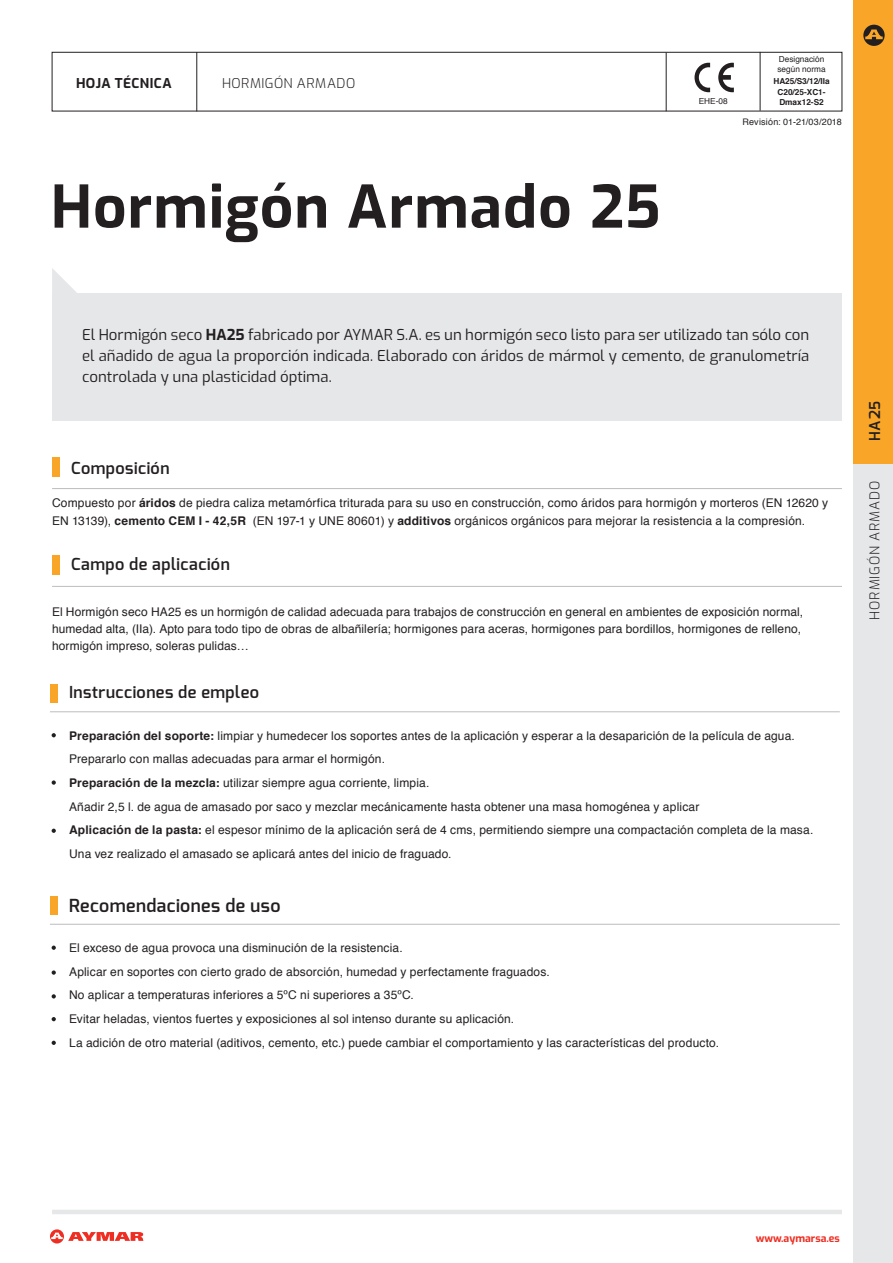
<style>
.page{position:relative;width:893px;height:1263px;background:#fff}
.page>*{position:absolute;margin:0;border:0;box-sizing:border-box;transform-origin:0 0}
.t1{font:700 58.5px "Exo";letter-spacing:.015em;color:#231f20}
.t2{font:600 18px "Exo";letter-spacing:.025em;color:#231f20}
.t3{font:600 16.5px "Exo";letter-spacing:.025em;color:#231f20}
.t4{font:15px/21px "Exo";color:#231f20;text-align:justify}
.t5{font:600 15px "Exo";color:#231f20}
.t6{font:300 13.5px "Exo";letter-spacing:.05em;color:#231f20}
.t7{font:700 13.5px "Exo";letter-spacing:.035em;color:#231f20}
.t8{font:12px/17.2px "Helvetica";letter-spacing:.01em;color:#231f20}
.t9{font:700 10.5px "Exo";color:#ee2e22}
.t10{font:9px "Helvetica";letter-spacing:.02em;color:#231f20}
.t11{font:700 8.25px/10.5px "Helvetica";color:#231f20}
.t12{font:8.25px "Helvetica";color:#231f20}
.s1{font-weight:700}
</style>
<div class="page">
<div style="left:52px;top:293px;width:790px;height:128px;background:#e6e7e9"></div>
<div style="left:52px;top:52px;width:790px;height:59px;border:1px solid #231f20"></div>
<svg style="left:52px;top:268px;width:25px;height:25px"></svg>
<hr style="left:52px;top:586px;width:790px;height:1px;background:#bcbdc0">
<hr style="left:52px;top:488px;width:790px;height:1px;background:#bcbdc0">
<hr style="left:50px;top:711px;width:790px;height:1px;background:#bcbdc0">
<div style="left:52px;top:555px;width:8px;height:19px;background:#f9a628"></div>
<div style="left:52px;top:457px;width:8px;height:20px;background:#f9a628"></div>
<div style="left:50px;top:684px;width:7px;height:18px;background:#f9a628"></div>
<svg style="left:50px;top:1229px;width:94px;height:14px"></svg>
<hr style="left:52px;top:1210px;width:790px;height:4px;background:#e6e7e9">
<svg style="left:52px;top:733px;width:4px;height:4px"></svg>
<svg style="left:52px;top:780px;width:4px;height:5px"></svg>
<svg style="left:52px;top:829px;width:4px;height:4px"></svg>
<svg style="left:694px;top:63px;width:16px;height:29px"></svg>
<svg style="left:718px;top:63px;width:16px;height:29px"></svg>
<hr style="left:760px;top:52px;width:1px;height:59px;background:#231f20">
<hr style="left:666px;top:52px;width:1px;height:59px;background:#231f20">
<hr style="left:197px;top:52px;width:1px;height:59px;background:#231f20">
<hr style="left:50px;top:924px;width:790px;height:1px;background:#bcbdc0">
<div style="left:50px;top:896px;width:7px;height:19px;background:#f9a628"></div>
<svg style="left:52px;top:945px;width:4px;height:5px"></svg>
<svg style="left:52px;top:970px;width:4px;height:5px"></svg>
<svg style="left:52px;top:994px;width:4px;height:4px"></svg>
<svg style="left:52px;top:1017px;width:4px;height:4px"></svg>
<svg style="left:52px;top:1041px;width:4px;height:4px"></svg>
<div style="left:854px;top:463px;width:39px;height:800px;background:#e6e7e9"></div>
<div style="left:854px;top:0;width:39px;height:463px;background:#f9a628"></div>
<svg style="left:863px;top:25px;width:22px;height:21px"></svg>
<p class="t7" style="left:76px;top:73px;width:97px">HOJA TÉCNICA</p>
<p class="t6" style="left:222px;top:73px;width:135px">HORMIGÓN ARMADO</p>
<p class="t1" style="left:51px;top:162px;width:611px">Hormigón Armado 25</p>
<p class="t12" style="left:699px;top:95px;width:30px">EHE-08</p>
<p class="t12" style="left:779px;top:52px;width:47px">Designación</p>
<p class="t12" style="left:777px;top:63px;width:50px">según norma</p>
<p class="t11" style="left:773px;top:76px;width:58px">HA25/S3/12/IIa</p>
<p class="t11" style="left:777px;top:87px;width:50px">C20/25-XC1-<br>Dmax12-S2</p>
<p class="t10" style="left:743px;top:115px;width:101px">Revisión: 01-21/03/2018</p>
<p class="t4" style="left:82px;top:323px;width:729px">El Hormigón seco <span class="s1">HA25</span> fabricado por AYMAR S.A. es un hormigón seco listo para ser utilizado tan sólo con el añadido de agua la proporción indicada. Elaborado con áridos de mármol y cemento, de granulometría controlada y una plasticidad óptima.</p>
<p class="t3" style="left:71px;top:457px;width:100px">Composición</p>
<p class="t8" style="left:52px;top:494px;width:778px;line-height:18px">Compuesto por <span class="s1">áridos</span> de piedra caliza metamórfica triturada para su uso en construcción, como áridos para hormigón y morteros (EN 12620 y<br>EN 13139), <span class="s1">cemento CEM I - 42,5R</span> (EN 197-1 y UNE 80601) y <span class="s1">additivos</span> orgánicos orgánicos para mejorar la resistencia a la compresión.</p>
<p class="t3" style="left:71px;top:554px;width:160px">Campo de aplicación</p>
<p class="t8" style="left:52px;top:603px;width:753px">El Hormigón seco HA25 es un hormigón de calidad adecuada para trabajos de construcción en general en ambientes de exposición normal, humedad alta, (IIa). Apto para todo tipo de obras de albañilería; hormigones para aceras, hormigones para bordillos, hormigones de relleno, hormigón impreso, soleras pulidas…</p>
<p class="t3" style="left:69px;top:682px;width:192px">Instrucciones de empleo</p>
<p class="t8" style="left:69px;top:727px;width:727px"><span class="s1">Preparación del soporte:</span> limpiar y humedecer los soportes antes de la aplicación y esperar a la desaparición de la película de agua.</p>
<p class="t8" style="left:69px;top:751px;width:317px">Prepararlo con mallas adecuadas para armar el hormigón.</p>
<p class="t8" style="left:69px;top:774px;width:362px"><span class="s1">Preparación de la mezcla:</span> utilizar siempre agua corriente, limpia.</p>
<p class="t8" style="left:69px;top:798px;width:632px">Añadir 2,5 l. de agua de amasado por saco y mezclar mecánicamente hasta obtener una masa homogénea y aplicar</p>
<p class="t8" style="left:69px;top:822px;width:746px"><span class="s1">Aplicación de la pasta:</span> el espesor mínimo de la aplicación será de 4 cms, permitiendo siempre una compactación completa de la masa.</p>
<p class="t8" style="left:69px;top:845px;width:384px">Una vez realizado el amasado se aplicará antes del inicio de fraguado.</p>
<p class="t2" style="left:69px;top:894px;width:213px">Recomendaciones de uso</p>
<p class="t8" style="left:69px;top:940px;width:335px">El exceso de agua provoca una disminución de la resistencia.</p>
<p class="t8" style="left:69px;top:963px;width:482px">Aplicar en soportes con cierto grado de absorción, humedad y perfectamente fraguados.</p>
<p class="t8" style="left:69px;top:987px;width:346px">No aplicar a temperaturas inferiores a 5ºC ni superiores a 35ºC.</p>
<p class="t8" style="left:69px;top:1010px;width:447px">Evitar heladas, vientos fuertes y exposiciones al sol intenso durante su aplicación.</p>
<p class="t8" style="left:69px;top:1034px;width:651px">La adición de otro material (aditivos, cemento, etc.) puede cambiar el comportamiento y las características del producto.</p>
<p class="t5" style="left:865px;top:441px;width:42px;rotate:-90deg">HA25</p>
<p class="t6" style="left:865px;top:620px;width:140px;rotate:-90deg">HORMIGÓN ARMADO</p>
<p class="t9" style="left:756px;top:1231px;width:86px">www.aymarsa.es</p>
</div>
